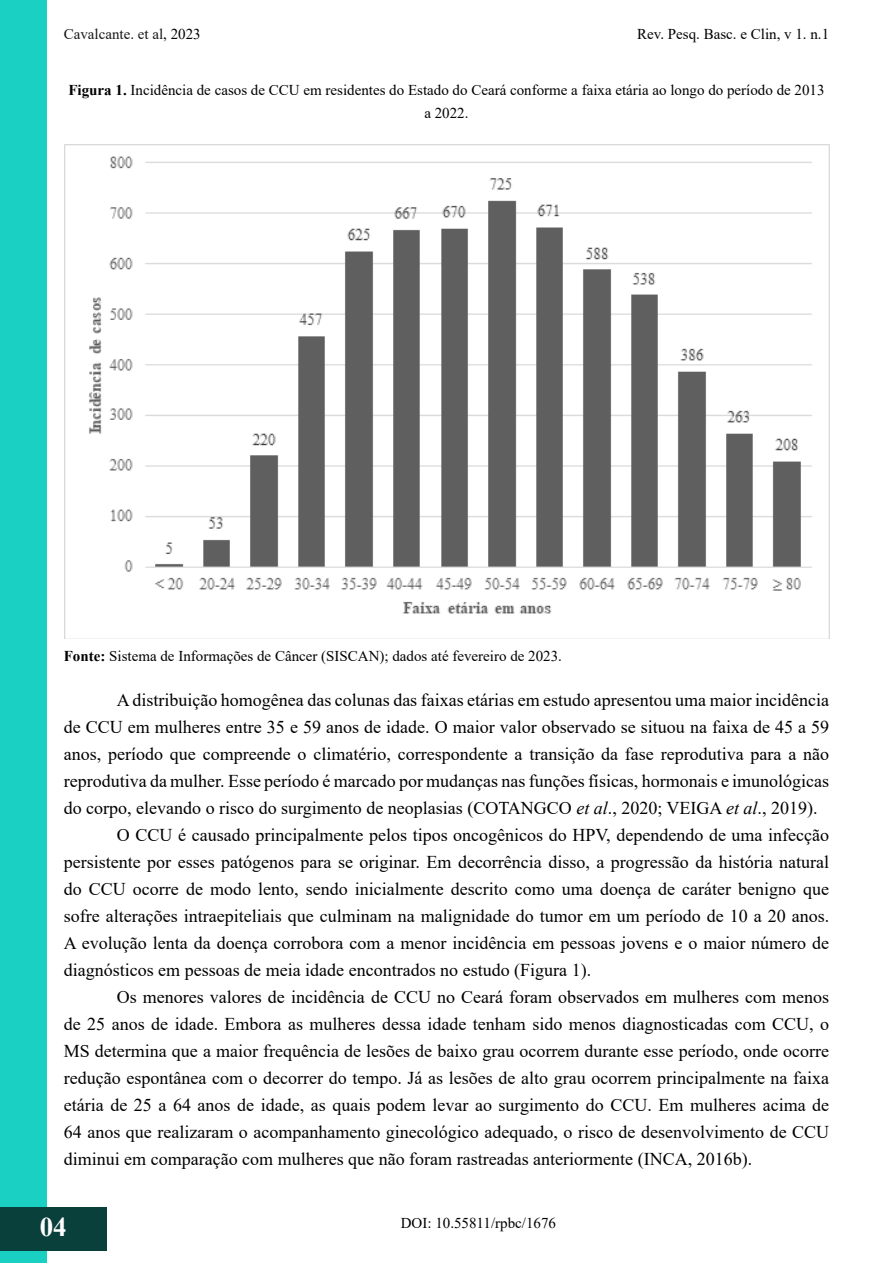
<style>
.page{position:relative;width:893px;height:1263px;background:#fff}
.page>*{position:absolute;margin:0;border:0;box-sizing:border-box;transform-origin:0 0}
.t1{font:700 27px "Times New Roman";color:#fff}
.t2{font:18px "Times New Roman";color:#000}
.t3{font:15px/22.5px "Times New Roman";color:#000;text-align:center}
.t4{font:15px "Times New Roman";color:#181717}
.s1{color:#000}
.s2{font-weight:700}
.s3{font-style:italic}
</style>
<div class="page">
<div style="left:0;top:0;width:47px;height:1262px;background:#1ad0c3"></div>
<hr style="left:892px;top:1207px;width:1px;height:43px;background:#09403b">
<div style="left:0;top:1207px;width:106px;height:43px;background:#09403b"></div>
<img style="left:64px;top:144px;width:765px;height:495px">
<p class="t4" style="left:64px;top:24px;width:139px">Cavalcante. et al<span class="s1">, 2023</span></p>
<p class="t3" style="left:637px;top:22px;width:193px">Rev. Pesq. Basc. e Clin, v 1. n.1</p>
<p class="t3" style="left:68px;top:79px;width:758px"><span class="s2">Figura 1.</span> Incidência de casos de CCU em residentes do Estado do Ceará conforme a faixa etária ao longo do período de 2013 a 2022.</p>
<p class="t3" style="left:64px;top:644px;width:500px"><span class="s2">Fonte:</span> Sistema de Informações de Câncer (SISCAN); dados até fevereiro de 2023.</p>
<p class="t2" style="left:117px;top:687px;width:714px">A distribuição homogênea das colunas das faixas etárias em estudo apresentou uma maior incidência</p>
<p class="t2" style="left:64px;top:714px;width:767px">de CCU em mulheres entre 35 e 59 anos de idade. O maior valor observado se situou na faixa de 45 a 59</p>
<p class="t2" style="left:64px;top:741px;width:767px">anos, período que compreende o climatério, correspondente a transição da fase reprodutiva para a não</p>
<p class="t2" style="left:64px;top:768px;width:767px">reprodutiva da mulher. Esse período é marcado por mudanças nas funções físicas, hormonais e imunológicas</p>
<p class="t2" style="left:64px;top:795px;width:755px">do corpo, elevando o risco do surgimento de neoplasias (COTANGCO <span class="s3">et al</span>., 2020; VEIGA <span class="s3">et al</span>., 2019).</p>
<p class="t2" style="left:117px;top:822px;width:714px">O CCU é causado principalmente pelos tipos oncogênicos do HPV, dependendo de uma infecção</p>
<p class="t2" style="left:64px;top:849px;width:767px">persistente por esses patógenos para se originar. Em decorrência disso, a progressão da história natural</p>
<p class="t2" style="left:64px;top:876px;width:767px">do CCU ocorre de modo lento, sendo inicialmente descrito como uma doença de caráter benigno que</p>
<p class="t2" style="left:64px;top:903px;width:767px">sofre alterações intraepiteliais que culminam na malignidade do tumor em um período de 10 a 20 anos.</p>
<p class="t2" style="left:64px;top:930px;width:767px">A evolução lenta da doença corrobora com a menor incidência em pessoas jovens e o maior número de</p>
<p class="t2" style="left:64px;top:957px;width:529px">diagnósticos em pessoas de meia idade encontrados no estudo (Figura 1).</p>
<p class="t2" style="left:117px;top:984px;width:714px">Os menores valores de incidência de CCU no Ceará foram observados em mulheres com menos</p>
<p class="t2" style="left:64px;top:1011px;width:767px">de 25 anos de idade. Embora as mulheres dessa idade tenham sido menos diagnosticadas com CCU, o</p>
<p class="t2" style="left:64px;top:1038px;width:767px">MS determina que a maior frequência de lesões de baixo grau ocorrem durante esse período, onde ocorre</p>
<p class="t2" style="left:64px;top:1065px;width:767px">redução espontânea com o decorrer do tempo. Já as lesões de alto grau ocorrem principalmente na faixa</p>
<p class="t2" style="left:64px;top:1092px;width:767px">etária de 25 a 64 anos de idade, as quais podem levar ao surgimento do CCU. Em mulheres acima de</p>
<p class="t2" style="left:64px;top:1119px;width:767px">64 anos que realizaram o acompanhamento ginecológico adequado, o risco de desenvolvimento de CCU</p>
<p class="t2" style="left:64px;top:1146px;width:690px">diminui em comparação com mulheres que não foram rastreadas anteriormente (INCA, 2016b).</p>
<h1 class="t1" style="left:40px;top:1207px;width:29px">04</h1>
<p class="t3" style="left:401px;top:1211px;width:157px">DOI: 10.55811/rpbc/1676</p>
</div>
